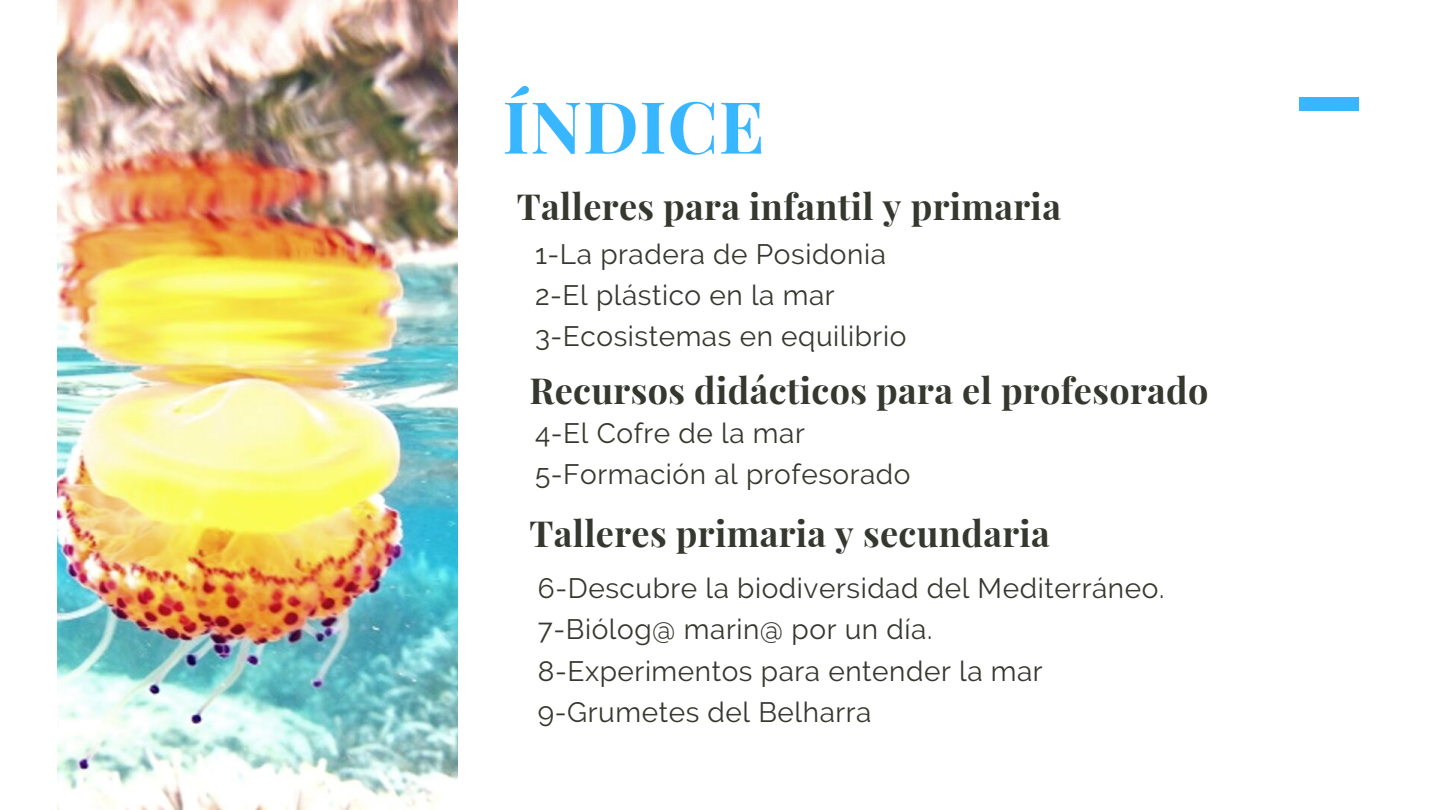
<style>
.page{position:relative;width:1440px;height:810px;background:#fff}
.page>*{position:absolute;margin:0;border:0;box-sizing:border-box;transform-origin:0 0}
.t1{font:700 72px "Playfair Display";letter-spacing:.01em;color:#38b6ff}
.t2{font:700 36px "Playfair Display";letter-spacing:.01em;color:#35382f}
.t3{font:28px/41.2px "Raleway";letter-spacing:.02em;color:#35382f}
</style>
<div class="page">
<img style="left:58px;top:0;width:399px;height:810px">
<div style="left:1299px;top:98px;width:60px;height:13px;background:#38b6ff"></div>
<h1 class="t1" style="left:502px;top:76px;width:264px">ÍNDICE</h1>
<p class="t2" style="left:517px;top:181px;width:546px">Talleres para infantil y primaria</p>
<p class="t3" style="left:535px;top:233px;width:373px">1-La pradera de Posidonia<br>2-El plástico en la mar<br>3-Ecosistemas en equilibrio</p>
<p class="t2" style="left:529px;top:365px;width:681px">Recursos didácticos para el profesorado</p>
<p class="t3" style="left:535px;top:413px;width:377px">4-El Cofre de la mar<br>5-Formación al profesorado</p>
<p class="t2" style="left:529px;top:508px;width:522px">Talleres primaria y secundaria</p>
<p class="t3" style="left:538px;top:568px;width:628px">6-Descubre la biodiversidad del Mediterráneo.<br>7-Biólog@ marin@ por un día.<br>8-Experimentos para entender la mar 9-Grumetes del Belharra</p>
</div>
